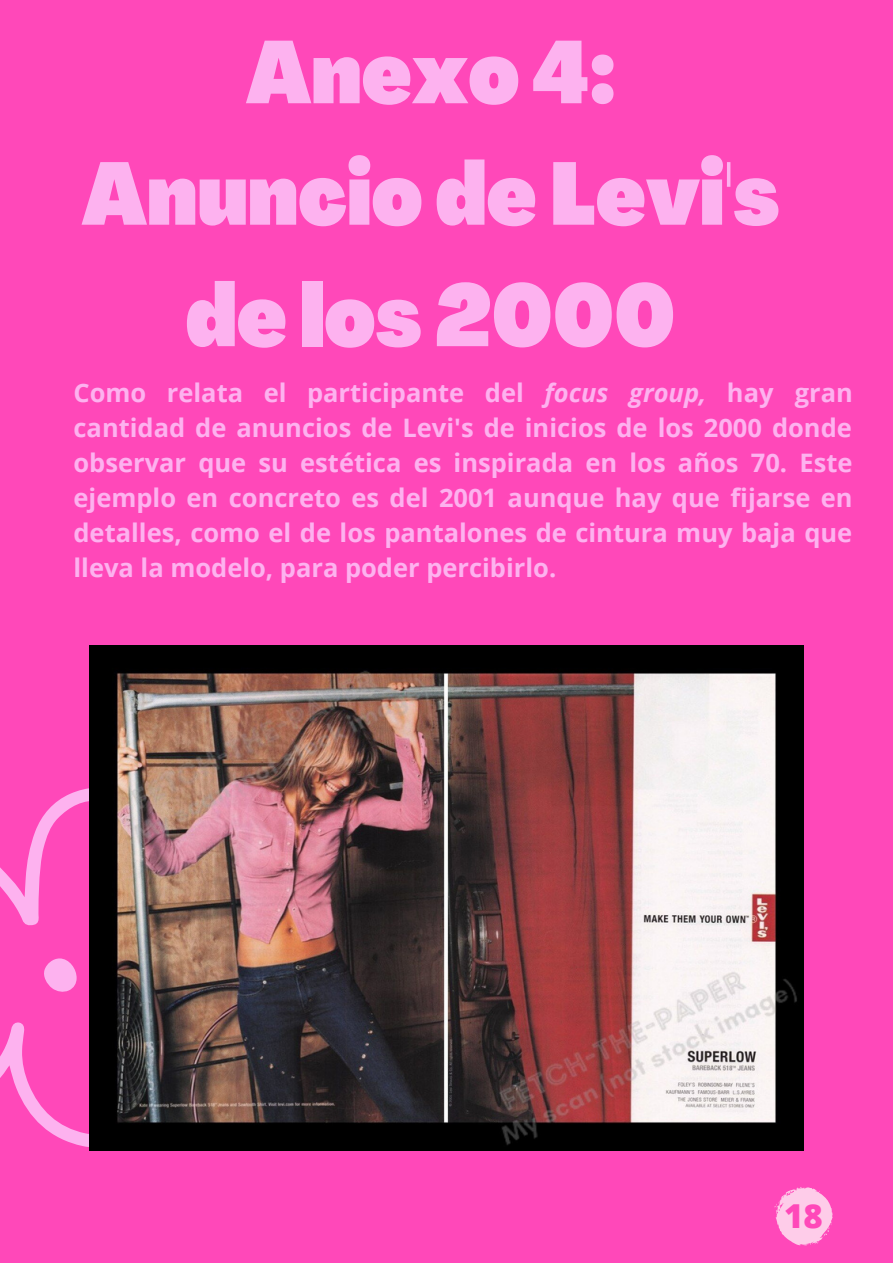
<style>
.page{position:relative;width:893px;height:1264px;background:#fff}
.page>*{position:absolute;margin:0;border:0;box-sizing:border-box;transform-origin:0 0}
.t1{font:900 condensed 86.85px/121.4px "Agrandir";color:#fdb2ef;text-align:center}
.t2{font:800 33px "Open Sans";color:#ff48b9}
.t3{font:700 25.5px/34.8px "Open Sans";color:#fdb2ef;text-align:justify}
.s1{font-style:italic}
</style>
<div class="page">
<div style="left:0;top:0;width:892px;height:1262px;background:#ff48b9"></div>
<svg style="left:0;top:788px;width:89px;height:359px"></svg>
<svg style="left:42px;top:958px;width:35px;height:34px"></svg>
<img style="left:89px;top:645px;width:714px;height:505px">
<svg style="left:774px;top:1187px;width:58px;height:58px"></svg>
<p class="t1" style="left:246px;top:21px;width:371px">Anexo4:</p>
<p class="t1" style="left:82px;top:142px;width:699px">Anuncio de Levi's de los2000</p>
<p class="t3" style="left:73px;top:375px;width:780px">Como relata el participante del <span class="s1">focus group,</span> hay gran cantidad de anuncios de Levi's de inicios de los 2000 donde observar que su estética es inspirada en los años 70. Este ejemplo en concreto es del 2001 aunque hay que fijarse en detalles, como el de los pantalones de cintura muy baja que lleva la modelo, para poder percibirlo.</p>
<p class="t2" style="left:784px;top:1192px;width:40px">18</p>
</div>
